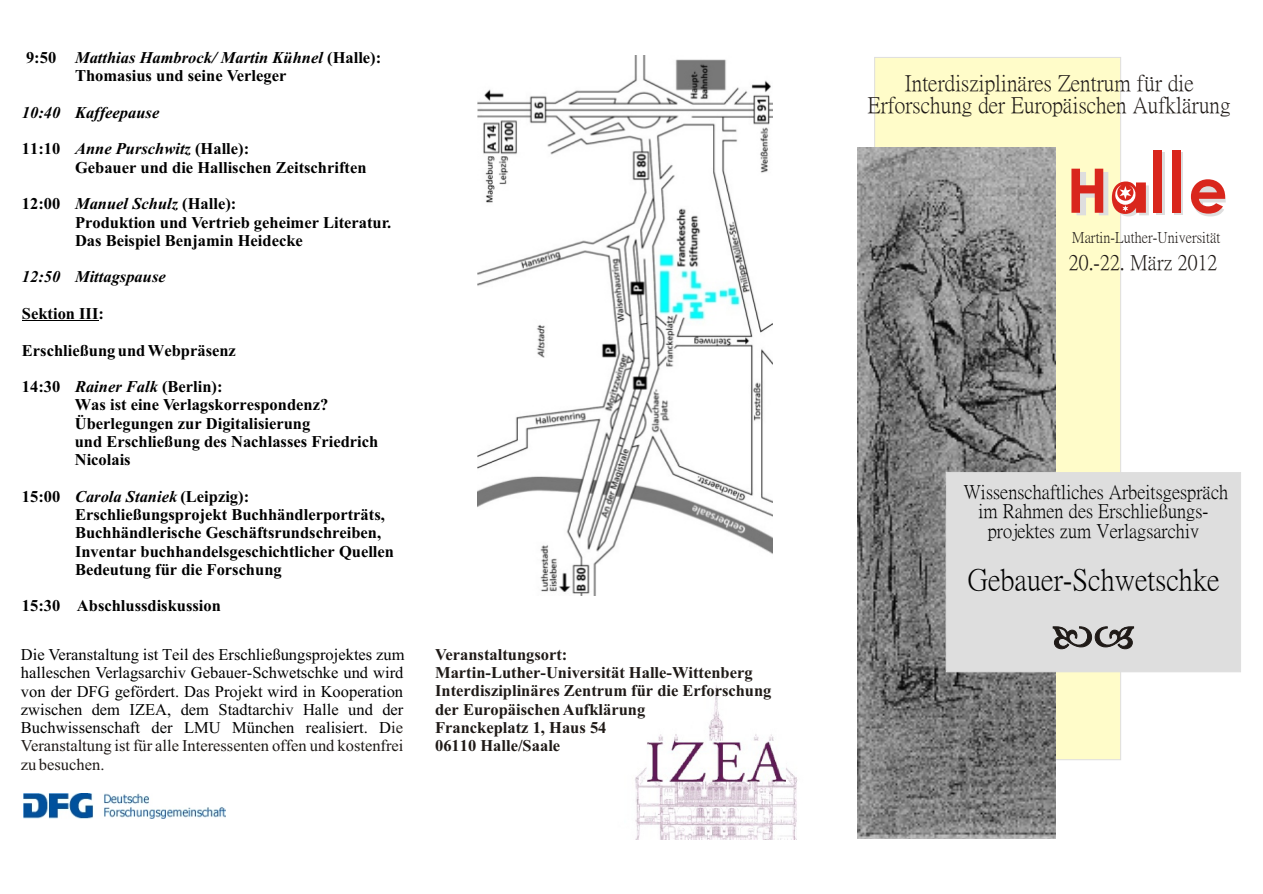
<style>
.page{position:relative;width:1263px;height:894px;background:#fff}
.page>*{position:absolute;margin:0;border:0;box-sizing:border-box;transform-origin:0 0}
.t1{font:700 61.35px "Century Gothic";color:#d9261c}
.t2{font:30px "P Ming Li U";color:#000}
.t3{font:22.5px/22.5px "P Ming Li U";color:#1f1a17;text-align:center}
.t4{font:21px "P Ming Li U";color:#1f1a17}
.t5{font:19.5px/19.5px "P Ming Li U";color:#000;text-align:center}
.t6{font:700 16.5px/18.3px "Times New Roman";color:#000}
.t7{font:16.5px/18.3px "Times New Roman";color:#000;text-align:justify}
.t8{font:700 16.5px/18.3px "Times New Roman";color:#1f1a17}
.t9{font:italic 700 16.5px "Times New Roman";color:#000}
.t10{font:15px "P Ming Li U";color:#1f1a17}
.s1{font-style:italic}
.s2{color:#1f1a17}
.s3{font-size:85.05px;color:#dedede}
</style>
<div class="page">
<div style="left:874px;top:57px;width:247px;height:703px;background:#fffcc9;border:1px solid #dedede"></div>
<img style="left:858px;top:147px;width:198px;height:691px">
<svg style="left:1193px;top:184px;width:33px;height:32px"></svg>
<svg style="left:1077px;top:172px;width:72px;height:44px"></svg>
<div style="left:946px;top:472px;width:295px;height:200px;background:#dedede"></div>
<svg style="left:1053px;top:626px;width:81px;height:23px"></svg>
<img style="left:635px;top:685px;width:163px;height:154px">
<img style="left:478px;top:56px;width:294px;height:539px">
<hr style="left:22px;top:320px;width:77px;height:1px;background:#000">
<img style="left:23px;top:793px;width:202px;height:25px">
<p class="t6" style="left:75px;top:50px;width:308px;text-indent:-49px">9:50 <span class="s1">Matthias Hambrock/ Martin Kühnel</span> (Halle):<br>Thomasius und seine Verleger</p>
<p class="t9" style="left:22px;top:107px;width:139px">10:40 Kaffeepause</p>
<p class="t6" style="left:75px;top:142px;width:293px;text-indent:-53px">11:10 <span class="s1">Anne Purschwitz</span> (Halle):<br>Gebauer und die Hallischen Zeitschriften</p>
<p class="t6" style="left:75px;top:196px;width:318px;text-indent:-53px">12:00 <span class="s1">Manuel Schulz</span> (Halle):<br>Produktion und Vertrieb geheimer Literatur.<br>Das Beispiel Benjamin Heidecke</p>
<p class="t9" style="left:22px;top:271px;width:145px">12:50 Mittagspause</p>
<p class="t6" style="left:22px;top:306px;width:84px">Sektion III:</p>
<p class="t6" style="left:22px;top:343px;width:215px">Erschließung und Webpräsenz</p>
<p class="t6" style="left:75px;top:379px;width:305px;text-indent:-53px">14:30 <span class="s1">Rainer Falk</span> (Berlin):<br>Was ist eine Verlagskorrespondenz?<br>Überlegungen zur Digitalisierung<br>und Erschließung des Nachlasses Friedrich<br>Nicolais</p>
<p class="t6" style="left:75px;top:489px;width:321px;text-indent:-53px">15:00 <span class="s1">Carola Staniek</span> (Leipzig):<br>Erschließungsprojekt Buchhändlerporträts, Buchhändlerische Geschäftsrundschreiben, Inventar buchhandelsgeschichtlicher Quellen Bedeutung für die Forschung</p>
<p class="t6" style="left:22px;top:598px;width:200px">15:30 Abschlussdiskussion</p>
<p class="t7" style="left:21px;top:647px;width:385px">Die Veranstaltung ist Teil des Erschließungsprojektes zum halleschen Verlagsarchiv Gebauer-Schwetschke und wird von der DFG gefördert. Das Projekt wird in Kooperation zwischen dem IZEA, dem Stadtarchiv Halle und der Buchwissenschaft der LMU München realisiert. D<span class="s2">ie Veranstaltung ist für alle Interessenten offen und kostenfrei zu besuchen.</span></p>
<p class="t8" style="left:435px;top:647px;width:338px">Veranstaltungsort:<br>Martin-Luther-Universität Halle-Wittenberg<br>Interdisziplinäres Zentrum für die Erforschung der Europäischen Aufklärung<br>Franckeplatz 1, Haus 54<br>06110 Halle/Saale</p>
<h3 class="t3" style="left:868px;top:72px;width:364px">Interdisziplinäres Zentrum für die<br>Erforschung der Europäischen Aufklärung</h3>
<h1 class="t1" style="left:1067px;top:167px;width:163px">H <span class="s3">ll</span>e</h1>
<p class="t10" style="left:1072px;top:230px;width:150px">Martin-Luther-Universität</p>
<p class="t4" style="left:1069px;top:252px;width:150px">20.-22. März 2012</p>
<p class="t5" style="left:964px;top:482px;width:266px">Wissenschaftliches Arbeitsgespräch im Rahmen des Erschließungs&shy;projektes zum Verlagsarchiv</p>
<h2 class="t2" style="left:968px;top:565px;width:253px">Gebauer-Schwetschke</h2>
</div>
